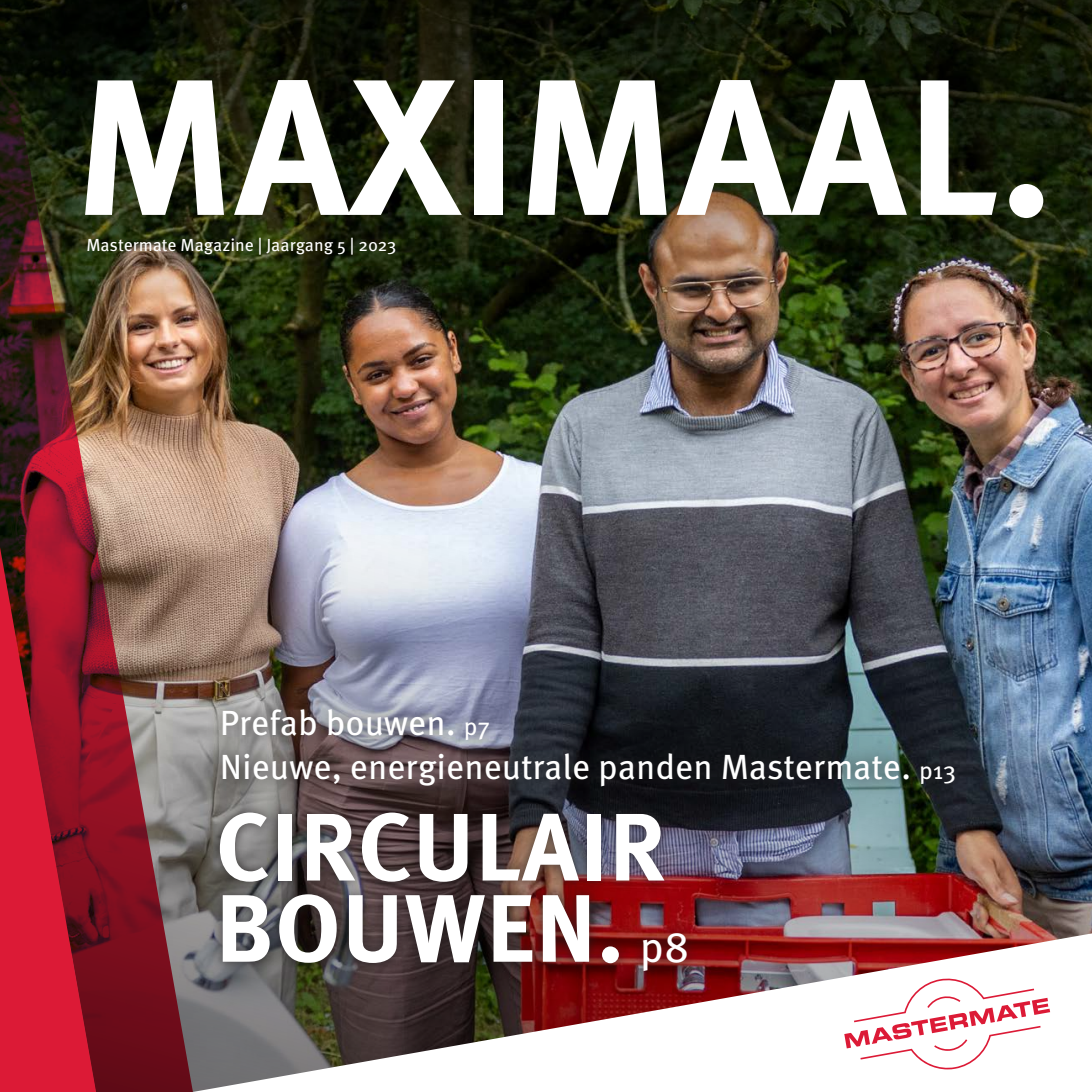
<style>
.page{position:relative;width:1092px;height:1092px;background:#fff}
.page>*{position:absolute;margin:0;border:0;box-sizing:border-box;transform-origin:0 0}
.t1{font:700 193.38px "Meta OT";color:#fff}
.t2{font:700 95.73px/81.2px "Meta OT";letter-spacing:.01em;color:#fff}
.t3{font:43.05px "Meta OT";color:#fff}
.t4{font:35px "Meta OT";color:#fff}
.t5{font:17.5px "Meta OT";color:#fff}
.s1{font-size:24.5px}
</style>
<div class="page">
<img style="left:195px;top:337px;width:896px;height:76px">
<svg style="left:195px;top:0;width:896px;height:337px;background:#232711"></svg>
<img style="left:0;top:0;width:195px;height:413px">
<img style="left:0;top:413px;width:1091px;height:678px">
<svg style="left:0;top:547px;width:96px;height:544px;background:#b0162c"></svg>
<svg style="left:192px;top:933px;width:899px;height:158px"></svg>
<svg style="left:844px;top:978px;width:206px;height:91px"></svg>
<div style="left:208px;top:800px;width:490px;height:180px;background:#231f20;opacity:.75"></div>
<div style="left:207px;top:694px;width:763px;height:107px;background:#231f20;opacity:.75"></div>
<p class="t1" style="left:74px;top:33px;width:980px">MAXIMAAL.</p>
<p class="t5" style="left:86px;top:235px;width:311px">Mastermate Magazine | Jaargang 5 | 2023</p>
<p class="t4" style="left:220px;top:702px;width:271px">Prefab bouwen. <span class="s1">p7</span></p>
<p class="t4" style="left:220px;top:746px;width:737px">Nieuwe, energieneutrale panden Mastermate. <span class="s1">p13</span></p>
<p class="t2" style="left:215px;top:809px;width:452px">CIRCULAIR<br>BOUWEN.</p>
<p class="t3" style="left:640px;top:921px;width:51px">p8</p>
</div>
